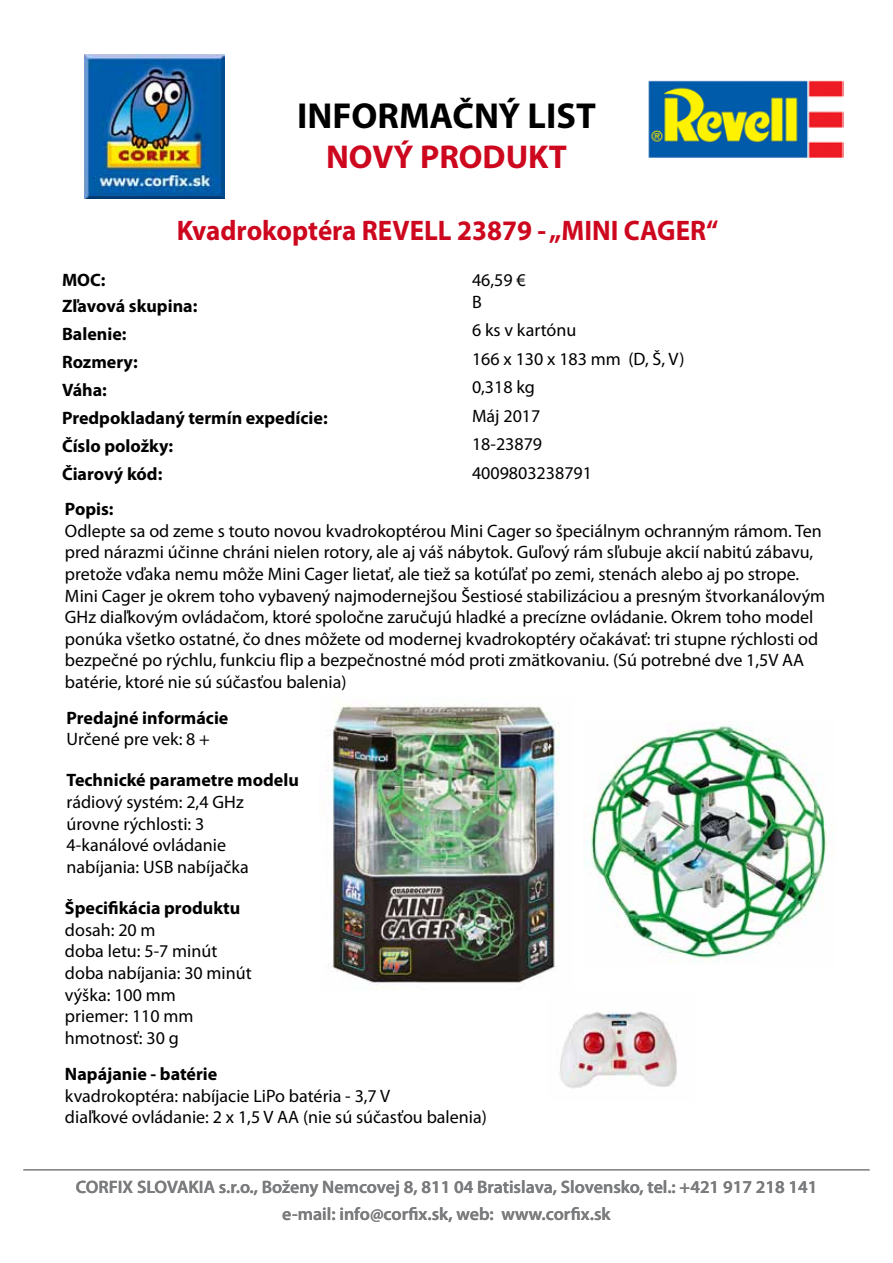
<style>
.page{position:relative;width:893px;height:1263px;background:#fff}
.page>*{position:absolute;margin:0;border:0;box-sizing:border-box;transform-origin:0 0}
.t1{font:700 36.3px "Myriad Pro";color:#000}
.t2{font:700 33.15px "Myriad Pro";color:#cd071e}
.t3{font:700 28.35px "Myriad Pro";color:#cd071e;scale:.95 1}
.t4{font:18px/21.6px "Myriad Pro";color:#000}
.t5{font:700 18px/27.9px "Myriad Pro";color:#000}
.t6{font:600 18px/27px "Myriad Pro";color:#7b7c7e;text-align:center}
</style>
<div class="page">
<img style="left:85px;top:54px;width:140px;height:145px">
<hr style="left:23px;top:1169px;width:847px;height:1px;background:#7b7c7e">
<img style="left:648px;top:80px;width:196px;height:78px">
<img style="left:586px;top:726px;width:247px;height:237px">
<img style="left:559px;top:1011px;width:118px;height:78px">
<img style="left:331px;top:704px;width:229px;height:280px">
<h1 class="t1" style="left:297px;top:92px;width:300px">INFORMAČNÝ LIST</h1>
<h2 class="t2" style="left:326px;top:135px;width:242px">NOVÝ PRODUKT</h2>
<h3 class="t3" style="left:177px;top:212px;width:572px">Kvadrokoptéra REVELL 23879 - „MINI CAGER“</h3>
<p class="t5" style="left:62px;top:267px;width:137px;line-height:25.8px">MOC:<br>Zľavová skupina:</p>
<p class="t5" style="left:62px;top:320px;width:267px">Balenie:<br>Rozmery:<br>Váha:<br>Predpokladaný termín expedície:<br>Číslo položky:<br>Čiarový kód:</p>
<p class="t4" style="left:472px;top:269px;width:55px">46,59 €<br>B</p>
<p class="t4" style="left:472px;top:316px;width:214px;line-height:28.3px">6 ks v kartónu<br>166 x 130 x 183 mm (D, Š, V)<br>0,318 kg<br>Máj 2017<br>18-23879<br>4009803238791</p>
<p class="t5" style="left:65px;top:494px;width:50px">Popis:</p>
<p class="t4" style="left:65px;top:520px;width:762px">Odlepte sa od zeme s touto novou kvadrokoptérou Mini Cager so špeciálnym ochranným rámom. Ten pred nárazmi účinne chráni nielen rotory, ale aj váš nábytok. Guľový rám sľubuje akcií nabitú zábavu, pretože vďaka nemu môže Mini Cager lietať, ale tiež sa kotúľať po zemi, stenách alebo aj po strope.<br>Mini Cager je okrem toho vybavený najmodernejšou Šestiosé stabilizáciou a presným štvorkanálovým GHz diaľkovým ovládačom, ktoré spoločne zaručujú hladké a precízne ovládanie. Okrem toho model ponúka všetko ostatné, čo dnes môžete od modernej kvadrokoptéry očakávať: tri stupne rýchlosti od bezpečné po rýchlu, funkciu flip a bezpečnostné mód proti zmätkovaniu. (Sú potrebné dve 1,5V AA batérie, ktoré nie sú súčasťou balenia)</p>
<p class="t5" style="left:67px;top:703px;width:163px">Predajné informácie</p>
<p class="t4" style="left:67px;top:728px;width:145px">Určené pre vek: 8 +</p>
<p class="t5" style="left:67px;top:766px;width:234px">Technické parametre modelu</p>
<p class="t4" style="left:67px;top:791px;width:184px">rádiový systém: 2,4 GHz úrovne rýchlosti: 3<br>4-kanálové ovládanie nabíjania: USB nabíjačka</p>
<p class="t5" style="left:65px;top:894px;width:177px">Špecifikácia produktu</p>
<p class="t4" style="left:65px;top:919px;width:188px">dosah: 20 m<br>doba letu: 5-7 minút doba nabíjania: 30 minút výška: 100 mm<br>priemer: 110 mm hmotnosť: 30 g</p>
<p class="t5" style="left:65px;top:1059px;width:154px">Napájanie - batérie</p>
<p class="t4" style="left:65px;top:1085px;width:423px">kvadrokoptéra: nabíjacie LiPo batéria - 3,7 V<br>diaľkové ovládanie: 2 x 1,5 V AA (nie sú súčasťou balenia)</p>
<p class="t6" style="left:76px;top:1173px;width:743px">CORFIX SLOVAKIA s.r.o., Boženy Nemcovej 8, 811 04 Bratislava, Slovensko, tel.: +421 917 218 141 e-mail: info@corfix.sk, web: www.corfix.sk</p>
</div>
